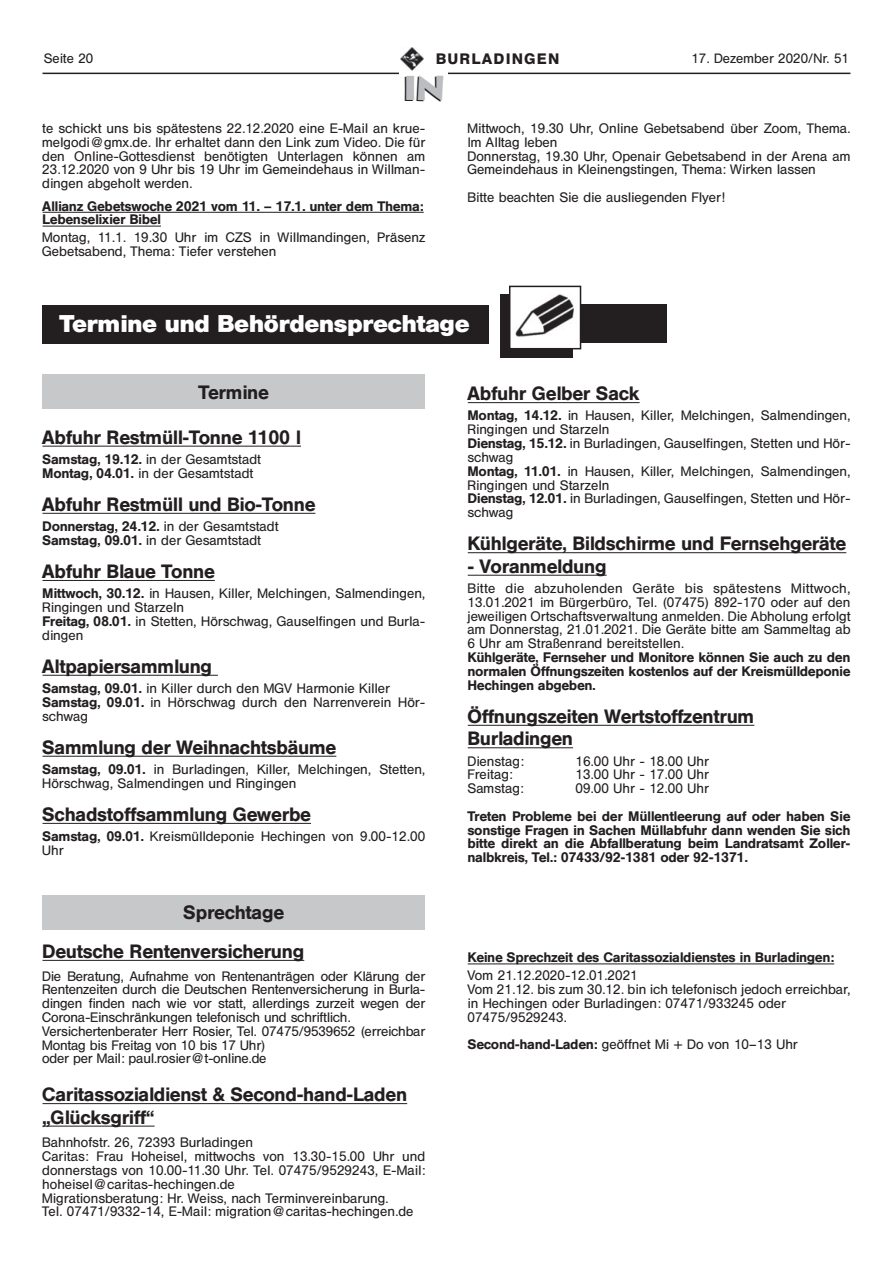
<style>
.page{position:relative;width:893px;height:1263px;background:#fff}
.page>*{position:absolute;margin:0;border:0;box-sizing:border-box;transform-origin:0 0}
.t1{font:34.5px "Lii Ack";color:#231f20}
.t2{font:24px "Hel Bol";color:#fff}
.t3{font:19.2px/22.5px "Hel Med";color:#231f20}
.t4{font:15px "Hel Dem Bol";letter-spacing:.115em;color:#231f20}
.t5{font:13.65px/13.8px "Hel Reg";letter-spacing:.025em;color:#231f20}
.t6{font:13.65px/13.8px "Hel Med";color:#231f20;text-align:justify}
.t7{font:13.5px "Hel Reg";letter-spacing:.025em;color:#231f20}
.s1{font-family:"Hel Med"}
.s2{font-family:"Hel Reg"}
</style>
<div class="page">
<hr style="left:43px;top:73px;width:807px;height:1px;background:#231f20">
<div style="left:400px;top:43px;width:48px;height:32px;background:#fff"></div>
<img style="left:400px;top:47px;width:24px;height:24px">
<div style="left:43px;top:305px;width:446px;height:38px;background:#231f20"></div>
<div style="left:500px;top:294px;width:73px;height:64px;background:#231f20"></div>
<div style="left:510px;top:286px;width:70px;height:63px;background:#fff"></div>
<img style="left:515px;top:294px;width:59px;height:43px">
<div style="left:509px;top:286px;width:72px;height:63px;border:2px solid #231f20"></div>
<div style="left:581px;top:304px;width:85px;height:38px;background:#231f20"></div>
<div style="left:43px;top:375px;width:382px;height:34px;background:#c7c8ca"></div>
<hr style="left:43px;top:446px;width:258px;height:1px;background:#231f20">
<hr style="left:43px;top:513px;width:272px;height:1px;background:#231f20">
<hr style="left:43px;top:580px;width:172px;height:1px;background:#231f20">
<hr style="left:43px;top:675px;width:175px;height:1px;background:#231f20">
<hr style="left:43px;top:756px;width:293px;height:1px;background:#231f20">
<hr style="left:43px;top:823px;width:268px;height:1px;background:#231f20">
<div style="left:43px;top:896px;width:382px;height:34px;background:#c7c8ca"></div>
<hr style="left:43px;top:960px;width:261px;height:1px;background:#231f20">
<hr style="left:43px;top:1103px;width:364px;height:1px;background:#231f20">
<hr style="left:43px;top:1126px;width:112px;height:1px;background:#231f20">
<hr style="left:468px;top:402px;width:172px;height:1px;background:#231f20">
<hr style="left:468px;top:552px;width:378px;height:1px;background:#231f20">
<hr style="left:468px;top:575px;width:139px;height:1px;background:#231f20">
<hr style="left:468px;top:725px;width:286px;height:1px;background:#231f20">
<hr style="left:468px;top:747px;width:105px;height:1px;background:#231f20">
<hr style="left:43px;top:212px;width:381px;height:1px;background:#231f20">
<hr style="left:43px;top:226px;width:118px;height:1px;background:#231f20">
<hr style="left:468px;top:964px;width:366px;height:1px;background:#231f20">
<p class="t7" style="left:44px;top:51px;width:51px">Seite 20</p>
<p class="t4" style="left:436px;top:50px;width:124px">BURLADINGEN</p>
<p class="t7" style="left:692px;top:51px;width:159px">17. Dezember 2020/Nr. 51</p>
<h1 class="t1" style="left:401px;top:69px;width:45px">IN</h1>
<p class="t5" style="left:43px;top:121px;width:384px;text-align:justify">te schickt uns bis spätestens 22.12.2020 eine E-Mail an krue&shy;melgodi@gmx.de. Ihr erhaltet dann den Link zum Video. Die für den Online-Gottesdienst benötigten Unterlagen können am 23.12.2020 von 9 Uhr bis 19 Uhr im Gemeindehaus in Willman&shy;dingen abgeholt werden.</p>
<p class="t6" style="left:43px;top:199px;width:383px">Allianz Gebetswoche 2021 vom 11. – 17.1. unter dem Thema:<br>Lebenselixier Bibel</p>
<p class="t5" style="left:43px;top:231px;width:384px">Montag, 11.1. 19.30 Uhr im CZS in Willmandingen, Präsenz<br>Gebetsabend, Thema: Tiefer verstehen</p>
<p class="t5" style="left:468px;top:121px;width:384px">Mittwoch, 19.30 Uhr, Online Gebetsabend über Zoom, Thema.<br>Im Alltag leben<br>Donnerstag, 19.30 Uhr, Openair Gebetsabend in der Arena am Gemeindehaus in Kleinengstingen, Thema: Wirken lassen</p>
<p class="t5" style="left:468px;top:190px;width:259px">Bitte beachten Sie die ausliegenden Flyer!</p>
<h2 class="t2" style="left:60px;top:310px;width:411px">Termine und Behördensprechtage</h2>
<h3 class="t3" style="left:199px;top:381px;width:72px">Termine</h3>
<h3 class="t3" style="left:43px;top:426px;width:260px">Abfuhr Restmüll-Tonne 1100 l</h3>
<p class="t5" style="left:43px;top:452px;width:220px"><span class="s1">Samstag, 19.12.</span> in der Gesamtstadt<br><span class="s1">Montag, 04.01.</span> in der Gesamtstadt</p>
<h3 class="t3" style="left:43px;top:493px;width:274px">Abfuhr Restmüll und Bio-Tonne</h3>
<p class="t6" style="left:43px;top:519px;width:238px">Donnerstag, 24.12. <span class="s2">in der Gesamtstadt</span></p>
<p class="t5" style="left:43px;top:533px;width:220px"><span class="s1">Samstag, 09.01.</span> in der Gesamtstadt</p>
<h3 class="t3" style="left:43px;top:560px;width:174px">Abfuhr Blaue Tonne</h3>
<p class="t5" style="left:43px;top:587px;width:384px"><span class="s1">Mittwoch, 30.12.</span> in Hausen, Killer, Melchingen, Salmendingen, Ringingen und Starzeln<br><span class="s1">Freitag, 08.01.</span> in Stetten, Hörschwag, Gauselfingen und Burla&shy;dingen</p>
<h3 class="t3" style="left:43px;top:655px;width:171px">Altpapiersammlung</h3>
<p class="t5" style="left:43px;top:681px;width:384px"><span class="s1">Samstag, 09.01.</span> in Killer durch den MGV Harmonie Killer<br><span class="s1">Samstag, 09.01.</span> in Hörschwag durch den Narrenverein Hör&shy;schwag</p>
<h3 class="t3" style="left:43px;top:736px;width:295px">Sammlung der Weihnachtsbäume</h3>
<p class="t5" style="left:43px;top:762px;width:384px"><span class="s1">Samstag, 09.01.</span> in Burladingen, Killer, Melchingen, Stetten,<br>Hörschwag, Salmendingen und Ringingen</p>
<h3 class="t3" style="left:43px;top:803px;width:270px">Schadstoffsammlung Gewerbe</h3>
<p class="t5" style="left:43px;top:830px;width:384px"><span class="s1">Samstag, 09.01.</span> Kreismülldeponie Hechingen von 9.00-12.00<br>Uhr</p>
<h3 class="t3" style="left:43px;top:893px;width:263px;line-height:38.5px;text-indent:141px">Sprechtage<br>Deutsche Rentenversicherung</h3>
<p class="t5" style="left:43px;top:969px;width:384px">Die Beratung, Aufnahme von Rentenanträgen oder Klärung der Rentenzeiten durch die Deutschen Rentenversicherung in Burla&shy;dingen finden nach wie vor statt, allerdings zurzeit wegen der Corona-Einschränkungen telefonisch und schriftlich.<br>Versichertenberater Herr Rosier, Tel. 07475/9539652 (erreichbar Montag bis Freitag von 10 bis 17 Uhr)<br>oder per Mail: paul.rosier@t-online.de</p>
<h3 class="t3" style="left:43px;top:1083px;width:366px">Caritassozialdienst &amp; Second-hand-Laden „Glücksgriff“</h3>
<p class="t5" style="left:42px;top:1136px;width:384px">Bahnhofstr. 26, 72393 Burladingen<br>Caritas: Frau Hoheisel, mittwochs von 13.30-15.00 Uhr und donnerstags von 10.00-11.30 Uhr. Tel. 07475/9529243, E-Mail: hoheisel@caritas-hechingen.de<br>Migrationsberatung: Hr. Weiss, nach Terminvereinbarung.<br>Tel. 07471/9332-14, E-Mail: migration@caritas-hechingen.de</p>
<h3 class="t3" style="left:468px;top:382px;width:173px">Abfuhr Gelber Sack</h3>
<p class="t5" style="left:468px;top:409px;width:384px"><span class="s1">Montag, 14.12.</span> in Hausen, Killer, Melchingen, Salmendingen, Ringingen und Starzeln<br><span class="s1">Dienstag, 15.12.</span> in Burladingen, Gauselfingen, Stetten und Hör&shy;schwag<br><span class="s1">Montag, 11.01.</span> in Hausen, Killer, Melchingen, Salmendingen, Ringingen und Starzeln<br><span class="s1">Dienstag, 12.01.</span> in Burladingen, Gauselfingen, Stetten und Hör&shy;schwag</p>
<h3 class="t3" style="left:468px;top:532px;width:380px">Kühlgeräte, Bildschirme und Fernsehgeräte</h3>
<h3 class="t3" style="left:468px;top:555px;width:140px">- Voranmeldung</h3>
<p class="t5" style="left:468px;top:581px;width:384px;text-align:justify">Bitte die abzuholenden Geräte bis spätestens Mittwoch, 13.01.2021 im Bürgerbüro, Tel. (07475) 892-170 oder auf den jeweiligen Ortschaftsverwaltung anmelden. Die Abholung erfolgt am Donnerstag, 21.01.2021. Die Geräte bitte am Sammeltag ab 6 Uhr am Straßenrand bereitstellen.</p>
<p class="t6" style="left:468px;top:650px;width:384px">Kühlgeräte, Fernseher und Monitore können Sie auch zu den normalen Öffnungszeiten kostenlos auf der Kreismülldeponie Hechingen abgeben.</p>
<h3 class="t3" style="left:468px;top:705px;width:288px">Öffnungszeiten Wertstoffzentrum<br>Burladingen</h3>
<p class="t5" style="left:468px;top:754px;width:58px">Dienstag:</p>
<p class="t5" style="left:576px;top:754px;width:135px">16.00 Uhr - 18.00 Uhr</p>
<p class="t5" style="left:468px;top:768px;width:47px">Freitag:</p>
<p class="t5" style="left:576px;top:768px;width:135px">13.00 Uhr - 17.00 Uhr</p>
<p class="t5" style="left:468px;top:782px;width:57px">Samstag:</p>
<p class="t5" style="left:576px;top:782px;width:135px">09.00 Uhr - 12.00 Uhr</p>
<p class="t6" style="left:468px;top:809px;width:384px">Treten Probleme bei der Müllentleerung auf oder haben Sie sonstige Fragen in Sachen Müllabfuhr dann wenden Sie sich bitte direkt an die Abfallberatung beim Landratsamt Zoller&shy;nalbkreis, Tel.: 07433/92-1381 oder 92-1371.</p>
<p class="t6" style="left:468px;top:950px;width:368px">Keine Sprechzeit des Caritassozialdienstes in Burladingen:</p>
<p class="t5" style="left:468px;top:969px;width:384px">Vom 21.12.2020-12.01.2021<br>Vom 21.12. bis zum 30.12. bin ich telefonisch jedoch erreichbar, in Hechingen oder Burladingen: 07471/933245 oder 07475/9529243.</p>
<p class="t5" style="left:468px;top:1038px;width:332px"><span class="s1">Second-hand-Laden:</span> geöffnet Mi + Do von 10–13 Uhr</p>
</div>
